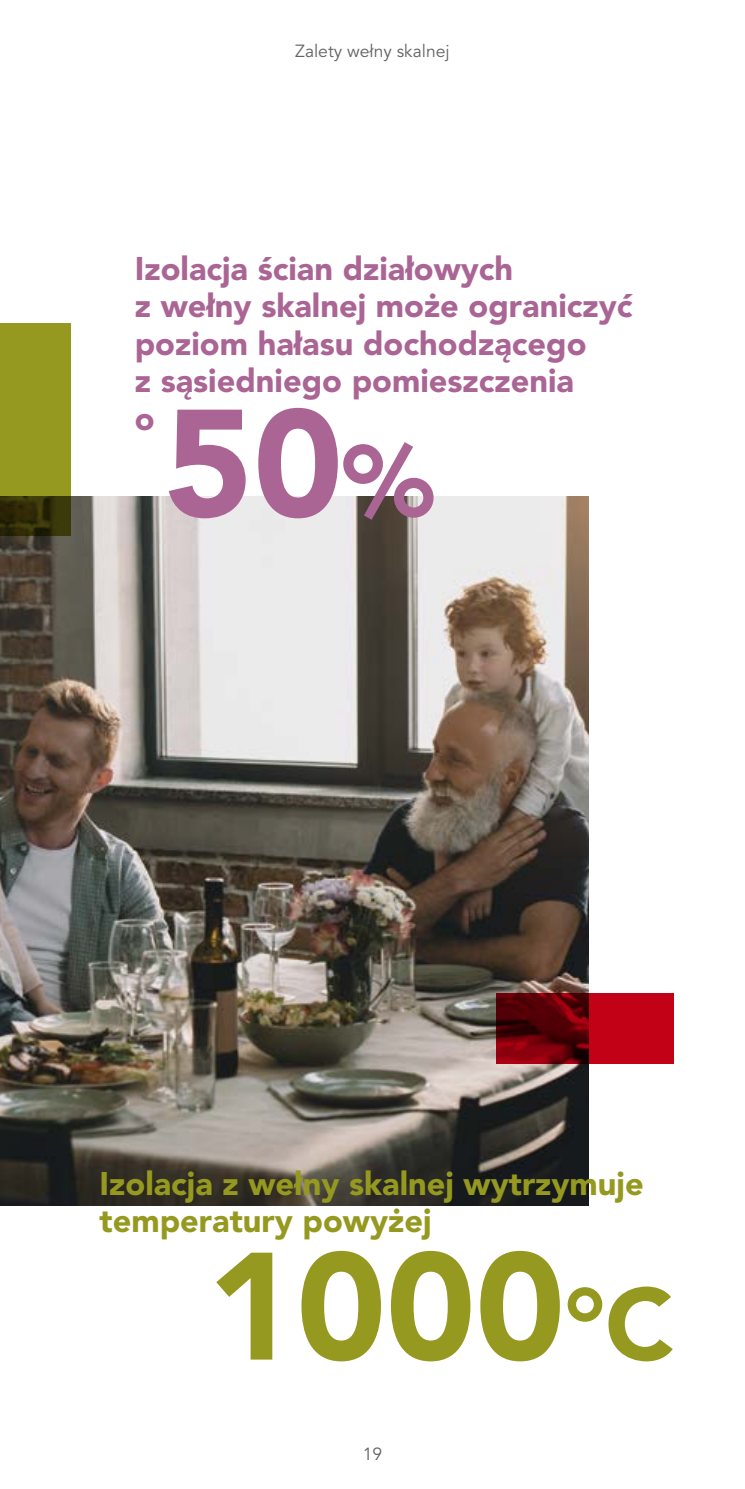
<style>
.page{position:relative;width:745px;height:1489px;background:#fff}
.page>*{position:absolute;margin:0;border:0;box-sizing:border-box;transform-origin:0 0}
.t1{font:900 151px "Avenir LT Pro";color:#969920}
.t2{font:900 151px "Avenir LT Pro";color:#aa6595}
.t3{font:900 32.5px/37.5px "Avenir LT Pro";color:#aa6595}
.t4{font:900 32.5px/37.5px "Avenir LT Pro";color:#969920}
.Body{font:17.5px "Avenir LT Pro";color:#636362}
.s1{font-size:100.5px}
</style>
<div class="page">
<img style="left:0;top:496px;width:588px;height:709px">
<svg style="left:496px;top:992px;width:177px;height:71px;background:#8f0210"></svg>
<svg style="left:0;top:323px;width:71px;height:213px;background:#83851b"></svg>
<p class="Body" style="left:295px;top:40px;width:156px">Zalety wełny skalnej</p>
<p class="t3" style="left:135px;top:250px;width:499px">Izolacja ścian działowych<br>z wełny skalnej może ograniczyć poziom hałasu dochodzącego<br>z sąsiedniego pomieszczenia<br>o</p>
<p class="t2" style="left:164px;top:372px;width:271px">50<span class="s1">%</span></p>
<p class="t4" style="left:99px;top:1164px;width:545px">Izolacja z wełny skalnej wytrzymuje temperatury powyżej</p>
<p class="t1" style="left:207px;top:1215px;width:468px">1000<span class="s1">°C</span></p>
<p class="Body" style="left:362px;top:1443px;width:21px">19</p>
</div>
